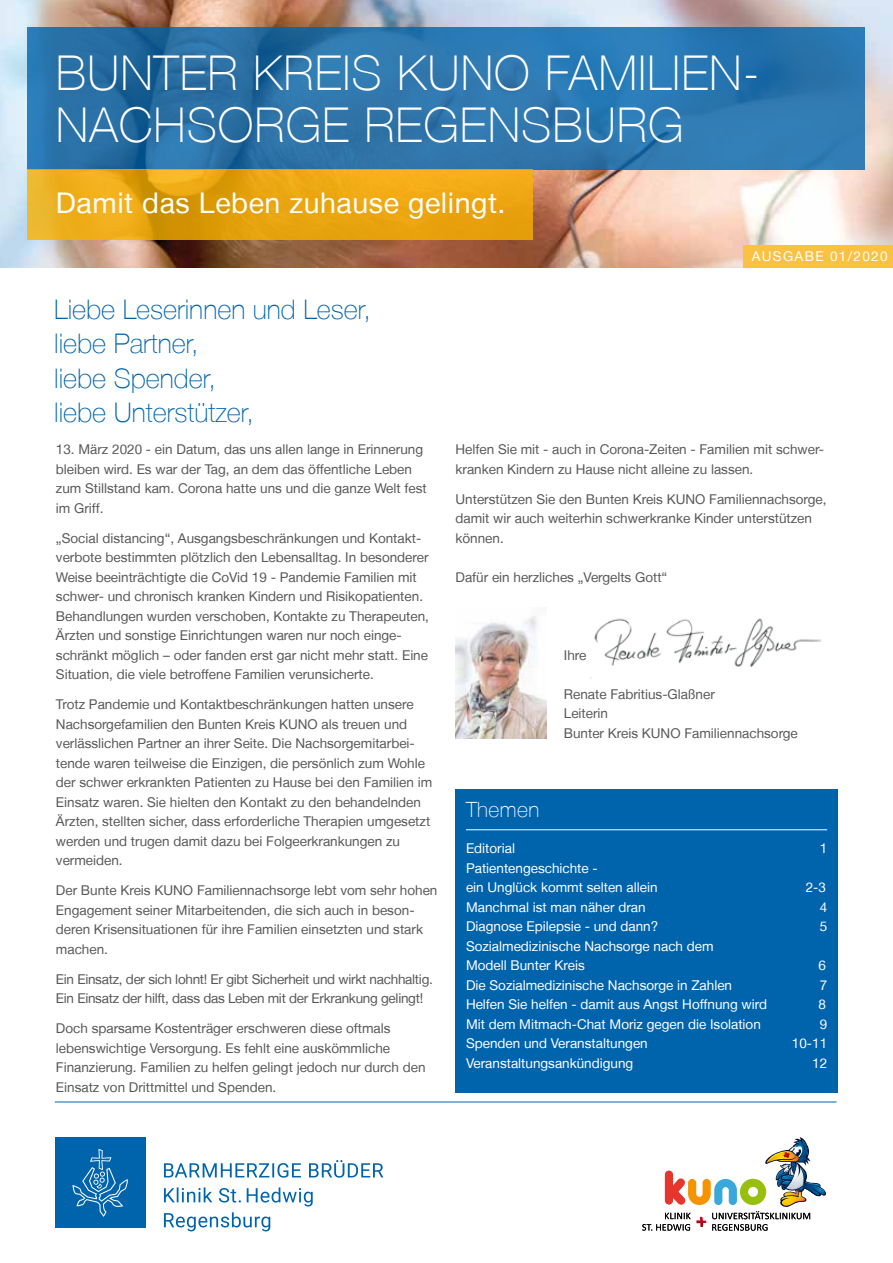
<style>
.page{position:relative;width:893px;height:1263px;background:#fff}
.page>*{position:absolute;margin:0;border:0;box-sizing:border-box;transform-origin:0 0}
.t1{font:100 48px/52.5px "Helvetica Neue LT";letter-spacing:.02em;color:#fff}
.t2{font:28.5px "Helvetica Neue LT";letter-spacing:.02em;color:#fff}
.t3{font:100 27px/34.5px "Helvetica Neue LT";color:#0064ad}
.t4{font:100 21px "Helvetica Neue LT";color:#fff}
.t5{font:13.5px/19.5px "Helvetica Neue LT";color:#58585a}
.t6{font:13.5px/19.5px "Helvetica Neue LT";color:#fff}
.t7{font:13.5px/19.5px "Helvetica Neue LT";letter-spacing:-.02em;color:#58585a}
</style>
<div class="page">
<img style="left:590px;top:618px;width:231px;height:61px">
<div style="left:455px;top:790px;width:383px;height:303px;background:#0064ad"></div>
<hr style="left:466px;top:829px;width:361px;height:1px;background:#fff">
<img style="left:0;top:0;width:893px;height:267px">
<hr style="left:55px;top:1101px;width:782px;height:1px;background:#0064ad">
<svg style="left:28px;top:28px;width:837px;height:142px;background:#2b74ab"></svg>
<svg style="left:28px;top:170px;width:505px;height:70px;background:#e9a612"></svg>
<div style="left:55px;top:1138px;width:90px;height:90px;background:#0064ad"></div>
<svg style="left:73px;top:1149px;width:55px;height:68px"></svg>
<svg style="left:164px;top:1212px;width:106px;height:19px"></svg>
<svg style="left:164px;top:1187px;width:149px;height:19px"></svg>
<svg style="left:164px;top:1160px;width:219px;height:18px"></svg>
<img style="left:455px;top:616px;width:92px;height:123px">
<svg style="left:642px;top:1137px;width:184px;height:94px"></svg>
<div style="left:744px;top:245px;width:149px;height:22px;background:#fbc143"></div>
<h1 class="t1" style="left:56px;top:46px;width:705px">Bunter Kreis KUno Familien&shy;nachsorge Regensburg</h1>
<h2 class="t2" style="left:56px;top:186px;width:451px">Damit das Leben zuhause gelingt.</h2>
<h3 class="t3" style="left:54px;top:292px;width:318px">Liebe Leserinnen und Leser, liebe Partner,<br>liebe Spender,<br>liebe Unterstützer,</h3>
<p class="t6" style="left:752px;top:246px;width:22px">Ausgabe</p>
<p class="t6" style="left:830px;top:246px;width:59px">01/2020</p>
<p class="t5" style="left:56px;top:440px;width:372px">13. März 2020 - ein Datum, das uns allen lange in Erinnerung bleiben wird. Es war der Tag, an dem das öffentliche Leben zum Stillstand kam. Corona hatte uns und die ganze Welt fest im Griff.</p>
<p class="t5" style="left:56px;top:528px;width:375px">„Social distancing“, Ausgangsbeschränkungen und Kontakt&shy;verbote bestimmten plötzlich den Lebensalltag. In besonderer Weise beeinträchtigte die CoVid 19 - Pandemie Familien mit schwer- und chronisch kranken Kindern und Risikopatienten.<br>Behandlungen wurden verschoben, Kontakte zu Therapeuten, Ärzten und sonstige Einrichtungen waren nur noch einge&shy;schränkt möglich – oder fanden erst gar nicht mehr statt. Eine Situation, die viele betroffene Familien verunsicherte.</p>
<p class="t5" style="left:56px;top:694px;width:378px">Trotz Pandemie und Kontaktbeschränkungen hatten unsere Nachsorgefamilien den Bunten Kreis KUNO als treuen und verlässlichen Partner an ihrer Seite. Die Nachsorgemitarbei&shy;tende waren teilweise die Einzigen, die persönlich zum Wohle der schwer erkrankten Patienten zu Hause bei den Familien im Einsatz waren. Sie hielten den Kontakt zu den behandelnden Ärzten, stellten sicher, dass erforderliche Therapien umgesetzt werden und trugen damit dazu bei Folgeerkrankungen zu vermeiden.</p>
<p class="t5" style="left:56px;top:880px;width:383px">Der Bunte Kreis KUNO Familiennachsorge lebt vom sehr hohen Engagement seiner Mitarbeitenden, die sich auch in beson&shy;deren Krisensituationen für ihre Familien einsetzten und stark machen.</p>
<p class="t7" style="left:56px;top:969px;width:378px">Ein Einsatz, der sich lohnt! Er gibt Sicherheit und wirkt nachhaltig.<br>Ein Einsatz der hilft, dass das Leben mit der Erkrankung gelingt!</p>
<p class="t5" style="left:56px;top:1018px;width:371px">Doch sparsame Kostenträger erschweren diese oftmals lebenswichtige Versorgung. Es fehlt eine auskömmliche Finanzierung. Familien zu helfen gelingt jedoch nur durch den Einsatz von Drittmittel und Spenden.</p>
<p class="t5" style="left:455px;top:440px;width:370px">Helfen Sie mit - auch in Corona-Zeiten - Familien mit schwer&shy;kranken Kindern zu Hause nicht alleine zu lassen.</p>
<p class="t5" style="left:455px;top:489px;width:372px">Unterstützen Sie den Bunten Kreis KUNO Familiennachsorge, damit wir auch weiterhin schwerkranke Kinder unterstützen können.</p>
<p class="t5" style="left:455px;top:567px;width:213px">Dafür ein herzliches „Vergelts Gott“</p>
<p class="t5" style="left:564px;top:645px;width:24px">Ihre</p>
<p class="t5" style="left:564px;top:684px;width:235px">Renate Fabritius-Glaßner<br>Leiterin<br>Bunter Kreis KUNO Familiennachsorge</p>
<h3 class="t4" style="left:466px;top:797px;width:75px">Themen</h3>
<p class="t6" style="left:466px;top:838px;width:50px">Editorial</p>
<p class="t6" style="left:820px;top:838px;width:9px">1</p>
<p class="t6" style="left:466px;top:858px;width:193px">Patientengeschichte -<br>ein Unglück kommt selten allein</p>
<p class="t6" style="left:806px;top:877px;width:22px">2-3</p>
<p class="t6" style="left:466px;top:897px;width:181px">Manchmal ist man näher dran</p>
<p class="t6" style="left:820px;top:897px;width:9px">4</p>
<p class="t6" style="left:466px;top:916px;width:194px">Diagnose Epilepsie - und dann?</p>
<p class="t6" style="left:820px;top:916px;width:9px">5</p>
<p class="t6" style="left:466px;top:936px;width:249px">Sozialmedizinische Nachsorge nach dem<br>Modell Bunter Kreis</p>
<p class="t6" style="left:818px;top:955px;width:9px">6</p>
<p class="t6" style="left:466px;top:975px;width:268px">Die Sozialmedizinische Nachsorge in Zahlen</p>
<p class="t6" style="left:820px;top:975px;width:9px">7</p>
<p class="t6" style="left:466px;top:994px;width:303px">Helfen Sie helfen - damit aus Angst Hoffnung wird</p>
<p class="t6" style="left:818px;top:994px;width:9px">8</p>
<p class="t6" style="left:466px;top:1014px;width:296px">Mit dem Mitmach-Chat Moriz gegen die Isolation</p>
<p class="t6" style="left:820px;top:1014px;width:9px">9</p>
<p class="t6" style="left:466px;top:1033px;width:183px">Spenden und Veranstaltungen</p>
<p class="t6" style="left:792px;top:1033px;width:37px">10-11</p>
<p class="t6" style="left:466px;top:1053px;width:169px">Veranstaltungsankündigung</p>
<p class="t6" style="left:812px;top:1053px;width:17px">12</p>
</div>
